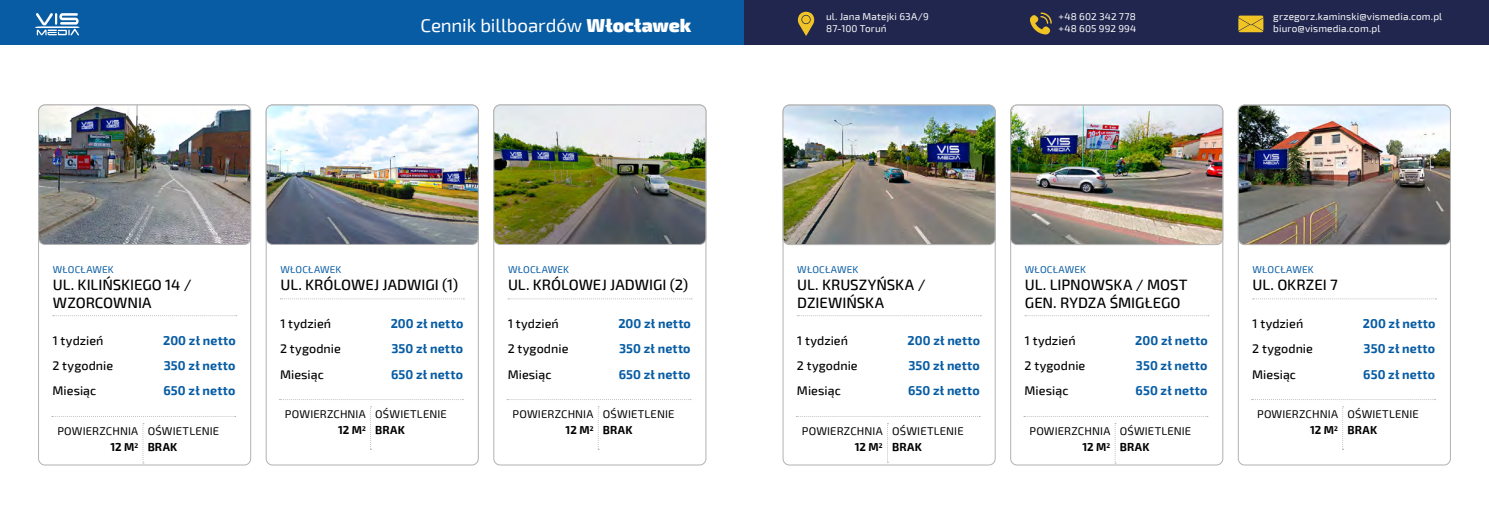
<style>
.page{position:relative;width:1489px;height:525px;background:#fff}
.page>*{position:absolute;margin:0;border:0;box-sizing:border-box;transform-origin:0 0}
.t1{font:18.75px "Exo 2";letter-spacing:-.01em;color:#fff}
.t2{font:500 15px/18px "Exo 2";letter-spacing:-.005em;color:#000}
.t3{font:700 12.5px/25.1px "Exo 2";letter-spacing:.01em;color:#075ca4;text-align:justify}
.t4{font:500 12.5px/25.1px "Exo 2";letter-spacing:.005em;color:#000}
.t5{font:11.25px/16.6px "Exo 2";letter-spacing:.015em;color:#000;text-align:right}
.t6{font:700 11.25px "Exo 2";letter-spacing:.025em;color:#000}
.t7{font:10px/12px "Exo 2";letter-spacing:.015em;color:#fff}
.t8{font:10px "Exo 2";letter-spacing:.015em;color:#075ca4}
.s1{font-weight:900}
.s2{font-weight:700}
</style>
<div class="page">
<div style="left:0;top:0;width:1488px;height:45px;background:#075ca4"></div>
<svg style="left:35px;top:13px;width:45px;height:22px"></svg>
<div style="left:744px;top:0;width:744px;height:45px;background:#21264e"></div>
<svg style="left:1238px;top:16px;width:25px;height:16px"></svg>
<svg style="left:1029px;top:12px;width:22px;height:23px"></svg>
<svg style="left:797px;top:12px;width:17px;height:24px"></svg>
<svg style="left:280px;top:298px;width:184px;height:1px"></svg>
<svg style="left:279px;top:399px;width:184px;height:1px"></svg>
<svg style="left:370px;top:406px;width:1px;height:44px"></svg>
<svg style="left:508px;top:298px;width:184px;height:1px"></svg>
<svg style="left:507px;top:399px;width:184px;height:1px"></svg>
<svg style="left:598px;top:406px;width:1px;height:44px"></svg>
<svg style="left:797px;top:315px;width:184px;height:1px"></svg>
<svg style="left:796px;top:416px;width:184px;height:1px"></svg>
<svg style="left:887px;top:423px;width:1px;height:39px"></svg>
<svg style="left:1024px;top:315px;width:184px;height:1px"></svg>
<svg style="left:1023px;top:416px;width:184px;height:1px"></svg>
<svg style="left:1114px;top:423px;width:1px;height:39px"></svg>
<svg style="left:1252px;top:298px;width:184px;height:1px"></svg>
<svg style="left:1251px;top:399px;width:184px;height:1px"></svg>
<svg style="left:1342px;top:406px;width:1px;height:44px"></svg>
<img style="left:39px;top:105px;width:212px;height:139px">
<div style="left:38px;top:105px;width:213px;height:139px;border:1px solid #b3b2b2;border-radius:6px"></div>
<img style="left:266px;top:105px;width:212px;height:139px">
<div style="left:266px;top:105px;width:212px;height:139px;border:1px solid #b3b2b2;border-radius:6px"></div>
<img style="left:494px;top:105px;width:212px;height:139px">
<div style="left:493px;top:105px;width:213px;height:139px;border:1px solid #b3b2b2;border-radius:6px"></div>
<img style="left:783px;top:105px;width:212px;height:139px">
<div style="left:782px;top:105px;width:213px;height:140px;border:1px solid #b3b2b2;border-radius:6px"></div>
<img style="left:1010px;top:105px;width:212px;height:139px">
<div style="left:1010px;top:105px;width:212px;height:140px;border:1px solid #b3b2b2;border-radius:6px"></div>
<img style="left:1238px;top:105px;width:212px;height:139px">
<div style="left:1237px;top:105px;width:213px;height:140px;border:1px solid #b3b2b2;border-radius:6px"></div>
<svg style="left:53px;top:315px;width:184px;height:1px"></svg>
<svg style="left:52px;top:416px;width:184px;height:1px"></svg>
<svg style="left:143px;top:423px;width:1px;height:40px"></svg>
<h1 class="t1" style="left:420px;top:13px;width:272px">Cennik billboardów <span class="s1">Włocławek</span></h1>
<p class="t7" style="left:1058px;top:11px;width:79px">+48 602 342 778 +48 605 992 994</p>
<p class="t7" style="left:1273px;top:11px;width:170px">grzegorz.kaminski@vismedia.com.pl biuro@vismedia.com.pl</p>
<p class="t7" style="left:826px;top:11px;width:104px">ul. Jana Matejki 63A/9<br>87-100 Toruń</p>
<p class="t8" style="left:53px;top:262px;width:63px">WŁOCŁAWEK</p>
<p class="t2" style="left:53px;top:275px;width:140px">UL. KILIŃSKIEGO 14 /<br>WZORCOWNIA</p>
<p class="t4" style="left:52px;top:327px;width:62px">1 tydzień<br>2 tygodnie<br>Miesiąc</p>
<p class="t3" style="left:163px;top:327px;width:74px">200 zł netto 350 zł netto 650 zł netto</p>
<p class="t5" style="left:57px;top:421px;width:82px">POWIERZCHNIA<br><span class="s2">12 M</span><sup>2</sup></p>
<p class="t5" style="left:148px;top:421px;width:73px">OŚWIETLENIE</p>
<p class="t6" style="left:148px;top:438px;width:31px">BRAK</p>
<p class="t8" style="left:280px;top:262px;width:63px">WŁOCŁAWEK</p>
<p class="t2" style="left:280px;top:275px;width:179px">UL. KRÓLOWEJ JADWIGI (1)</p>
<p class="t4" style="left:280px;top:310px;width:62px">1 tydzień<br>2 tygodnie<br>Miesiąc</p>
<p class="t3" style="left:391px;top:310px;width:74px">200 zł netto 350 zł netto 650 zł netto</p>
<p class="t5" style="left:285px;top:405px;width:82px">POWIERZCHNIA<br><span class="s2">12 M</span><sup>2</sup></p>
<p class="t5" style="left:375px;top:405px;width:73px">OŚWIETLENIE</p>
<p class="t6" style="left:375px;top:422px;width:31px">BRAK</p>
<p class="t8" style="left:508px;top:262px;width:63px">WŁOCŁAWEK</p>
<p class="t2" style="left:508px;top:275px;width:182px">UL. KRÓLOWEJ JADWIGI (2)</p>
<p class="t4" style="left:507px;top:310px;width:62px">1 tydzień<br>2 tygodnie<br>Miesiąc</p>
<p class="t3" style="left:618px;top:310px;width:74px">200 zł netto 350 zł netto 650 zł netto</p>
<p class="t5" style="left:512px;top:405px;width:82px">POWIERZCHNIA<br><span class="s2">12 M</span><sup>2</sup></p>
<p class="t5" style="left:603px;top:405px;width:73px">OŚWIETLENIE</p>
<p class="t6" style="left:603px;top:422px;width:31px">BRAK</p>
<p class="t8" style="left:797px;top:262px;width:63px">WŁOCŁAWEK</p>
<p class="t2" style="left:797px;top:275px;width:130px">UL. KRUSZYŃSKA /<br>DZIEWIŃSKA</p>
<p class="t4" style="left:797px;top:327px;width:62px">1 tydzień<br>2 tygodnie<br>Miesiąc</p>
<p class="t3" style="left:907px;top:327px;width:74px">200 zł netto 350 zł netto 650 zł netto</p>
<p class="t5" style="left:801px;top:421px;width:82px">POWIERZCHNIA<br><span class="s2">12 M</span><sup>2</sup></p>
<p class="t5" style="left:892px;top:421px;width:73px">OŚWIETLENIE</p>
<p class="t6" style="left:892px;top:438px;width:31px">BRAK</p>
<p class="t8" style="left:1024px;top:262px;width:63px">WŁOCŁAWEK</p>
<p class="t2" style="left:1024px;top:275px;width:164px">UL. LIPNOWSKA / MOST<br>GEN. RYDZA ŚMIGŁEGO</p>
<p class="t4" style="left:1024px;top:327px;width:62px">1 tydzień<br>2 tygodnie<br>Miesiąc</p>
<p class="t3" style="left:1135px;top:327px;width:74px">200 zł netto 350 zł netto 650 zł netto</p>
<p class="t5" style="left:1029px;top:421px;width:82px">POWIERZCHNIA<br><span class="s2">12 M</span><sup>2</sup></p>
<p class="t5" style="left:1119px;top:421px;width:73px">OŚWIETLENIE</p>
<p class="t6" style="left:1119px;top:438px;width:31px">BRAK</p>
<p class="t8" style="left:1252px;top:262px;width:63px">WŁOCŁAWEK</p>
<p class="t2" style="left:1252px;top:275px;width:87px">UL. OKRZEI 7</p>
<p class="t4" style="left:1252px;top:310px;width:62px">1 tydzień<br>2 tygodnie<br>Miesiąc</p>
<p class="t3" style="left:1362px;top:310px;width:74px">200 zł netto 350 zł netto 650 zł netto</p>
<p class="t5" style="left:1256px;top:405px;width:82px">POWIERZCHNIA<br><span class="s2">12 M</span><sup>2</sup></p>
<p class="t5" style="left:1347px;top:405px;width:73px">OŚWIETLENIE</p>
<p class="t6" style="left:1347px;top:422px;width:31px">BRAK</p>
</div>
